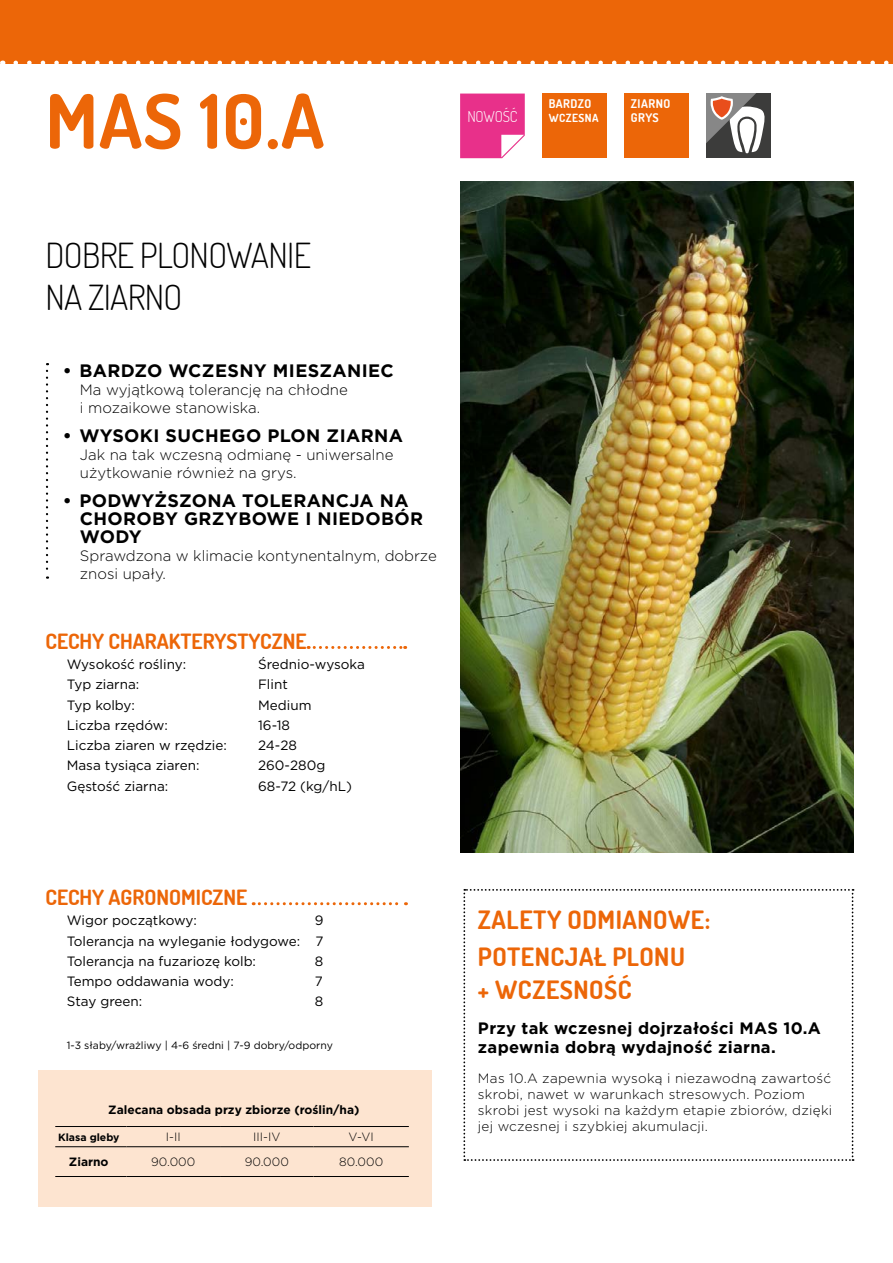
<style>
.page{position:relative;width:893px;height:1263px;background:#fff}
.page>*{position:absolute;margin:0;border:0;box-sizing:border-box;transform-origin:0 0}
.t1{font:700 75px "Dosis";color:#ec6608}
.t2{font:300 34.5px/41.4px "Dosis";letter-spacing:-.02em;color:#000}
.t3{font:700 25.2px/37px "Dosis";letter-spacing:.02em;color:#ec6608}
.t4{font:700 21px "Dosis";color:#ec6608}
.t5{font:700 18px/18px "Gotham";letter-spacing:.02em;color:#000}
.t6{font:700 16.5px/19.8px "Gotham";letter-spacing:.02em;color:#000}
.t7{font:300 15px/18px "Gotham";color:#000}
.t8{font:300 15px "Dosis";letter-spacing:-.02em;color:#fff}
.t9{font:13.5px/20.2px "Gotham";color:#000;text-align:justify}
.t10{font:300 13.5px/16.2px "Gotham";letter-spacing:.02em;color:#000}
.t11{font:700 12px "Gotham";color:#000}
.t12{font:300 12px "Gotham";color:#000}
.t13{font:700 12px/13.5px "Dosis";letter-spacing:.04em;color:#fff}
.t14{font:700 11.25px "Dosis";letter-spacing:.04em;color:#fff}
.t15{font:10.5px "Gotham";color:#000}
.t16{font:700 10.5px "Gotham";color:#000}
</style>
<div class="page">
<div style="left:706px;top:93px;width:65px;height:65px;background:#3c3c3b"></div>
<svg style="left:706px;top:93px;width:59px;height:61px"></svg>
<svg style="left:46px;top:371px;width:2px;height:208px"></svg>
<div style="left:624px;top:94px;width:65px;height:64px;background:#ec6608"></div>
<div style="left:542px;top:94px;width:65px;height:64px;background:#ec6608"></div>
<svg style="left:460px;top:94px;width:65px;height:64px;background:#ea4a98"></svg>
<svg style="left:308px;top:646px;width:98px;height:3px"></svg>
<svg style="left:253px;top:902px;width:153px;height:3px"></svg>
<div style="left:38px;top:1070px;width:394px;height:136px;background:#fde4d0"></div>
<hr style="left:55px;top:1126px;width:71px;height:1px;background:#000">
<hr style="left:126px;top:1126px;width:94px;height:1px;background:#000">
<hr style="left:220px;top:1126px;width:94px;height:1px;background:#000">
<hr style="left:314px;top:1126px;width:95px;height:1px;background:#000">
<hr style="left:55px;top:1146px;width:71px;height:1px;background:#000">
<hr style="left:126px;top:1146px;width:94px;height:1px;background:#000">
<hr style="left:220px;top:1146px;width:94px;height:1px;background:#000">
<hr style="left:314px;top:1146px;width:95px;height:1px;background:#000">
<hr style="left:55px;top:1176px;width:71px;height:1px;background:#000">
<hr style="left:126px;top:1176px;width:94px;height:1px;background:#000">
<hr style="left:220px;top:1176px;width:94px;height:1px;background:#000">
<hr style="left:314px;top:1176px;width:95px;height:1px;background:#000">
<img style="left:460px;top:182px;width:393px;height:670px">
<svg style="left:463px;top:889px;width:390px;height:272px"></svg>
<div style="left:0;top:0;width:893px;height:64px;background:#ec6608"></div>
<svg style="left:16px;top:61px;width:873px;height:3px"></svg>
<h1 class="t1" style="left:46px;top:73px;width:280px">MAS 10.A</h1>
<p class="t13" style="left:549px;top:97px;width:44px">BARDZO</p>
<p class="t8" style="left:467px;top:107px;width:51px">NOWOŚĆ</p>
<p class="t14" style="left:549px;top:110px;width:51px">WCZESNA</p>
<p class="t13" style="left:631px;top:97px;width:41px">ZIARNO<br>GRYS</p>
<h2 class="t2" style="left:46px;top:234px;width:267px">DOBRE PLONOWANIE<br>NA ZIARNO</h2>
<h3 class="t5" style="left:63px;top:362px;width:332px">• BARDZO WCZESNY MIESZANIEC</h3>
<p class="t7" style="left:80px;top:381px;width:269px">Ma wyjątkową tolerancję na chłodne i mozaikowe stanowiska.</p>
<h3 class="t5" style="left:63px;top:427px;width:341px">• WYSOKI SUCHEGO PLON ZIARNA</h3>
<p class="t7" style="left:80px;top:445px;width:315px">Jak na tak wczesną odmianę - uniwersalne użytkowanie również na grys.</p>
<h3 class="t5" style="left:80px;top:491px;width:345px;text-indent:-17px">• PODWYŻSZONA TOLERANCJA NA<br>CHOROBY GRZYBOWE I NIEDOBÓR<br>WODY</h3>
<p class="t7" style="left:80px;top:546px;width:358px">Sprawdzona w klimacie kontynentalnym, dobrze znosi upały.</p>
<h3 class="t4" style="left:46px;top:628px;width:263px">CECHY CHARAKTERYSTYCZNE</h3>
<p class="t9" style="left:67px;top:654px;width:121px">Wysokość rośliny:</p>
<p class="t9" style="left:258px;top:654px;width:108px">Średnio-wysoka</p>
<p class="t9" style="left:67px;top:674px;width:74px">Typ ziarna:</p>
<p class="t9" style="left:258px;top:674px;width:31px">Flint</p>
<p class="t9" style="left:67px;top:694px;width:70px">Typ kolby:</p>
<p class="t9" style="left:258px;top:694px;width:55px">Medium</p>
<p class="t9" style="left:67px;top:715px;width:102px">Liczba rzędów:</p>
<p class="t9" style="left:258px;top:715px;width:34px">16-18</p>
<p class="t9" style="left:67px;top:735px;width:162px">Liczba ziaren w rzędzie:</p>
<p class="t9" style="left:258px;top:735px;width:40px">24-28</p>
<p class="t9" style="left:67px;top:755px;width:134px">Masa tysiąca ziaren:</p>
<p class="t9" style="left:258px;top:755px;width:69px">260-280g</p>
<p class="t9" style="left:67px;top:775px;width:103px">Gęstość ziarna:</p>
<p class="t9" style="left:258px;top:775px;width:95px">68-72 (kg/hL)</p>
<h3 class="t4" style="left:46px;top:884px;width:203px">CECHY AGRONOMICZNE</h3>
<p class="t9" style="left:67px;top:910px;width:132px">Wigor początkowy:</p>
<p class="t9" style="left:67px;top:910px;width:258px;text-indent:248px">9<br>Tolerancja na wyleganie łodygowe: 7<br>Tolerancja na fuzariozę kolb:</p>
<p class="t9" style="left:315px;top:951px;width:10px">8</p>
<p class="t9" style="left:67px;top:971px;width:169px">Tempo oddawania wody:</p>
<p class="t9" style="left:315px;top:971px;width:10px">7</p>
<p class="t9" style="left:67px;top:991px;width:77px">Stay green:</p>
<p class="t9" style="left:315px;top:991px;width:10px">8</p>
<p class="t15" style="left:67px;top:1038px;width:268px">1-3 słaby/wrażliwy | 4-6 średni | 7-9 dobry/odporny</p>
<p class="t11" style="left:108px;top:1102px;width:253px">Zalecana obsada przy zbiorze (roślin/ha)</p>
<p class="t16" style="left:58px;top:1130px;width:63px">Klasa gleby</p>
<p class="t12" style="left:166px;top:1129px;width:16px">I-II</p>
<p class="t12" style="left:253px;top:1129px;width:29px">III-IV</p>
<p class="t12" style="left:349px;top:1129px;width:27px">V-VI</p>
<p class="t11" style="left:69px;top:1154px;width:41px">Ziarno</p>
<p class="t12" style="left:151px;top:1154px;width:46px">90.000</p>
<p class="t12" style="left:245px;top:1154px;width:46px">90.000</p>
<p class="t12" style="left:339px;top:1154px;width:45px">80.000</p>
<h3 class="t3" style="left:478px;top:901px;width:234px">ZALETY ODMIANOWE:<br>POTENCJAŁ PLONU</h3>
<h3 class="t3" style="left:478px;top:971px;width:155px">+ WCZESNOŚĆ</h3>
<p class="t6" style="left:478px;top:1018px;width:344px">Przy tak wczesnej dojrzałości MAS 10.A zapewnia dobrą wydajność ziarna.</p>
<p class="t10" style="left:478px;top:1069px;width:356px">Mas 10.A zapewnia wysoką i niezawodną zawartość skrobi, nawet w warunkach stresowych. Poziom skrobi jest wysoki na każdym etapie zbiorów, dzięki jej wczesnej i szybkiej akumulacji.</p>
</div>
